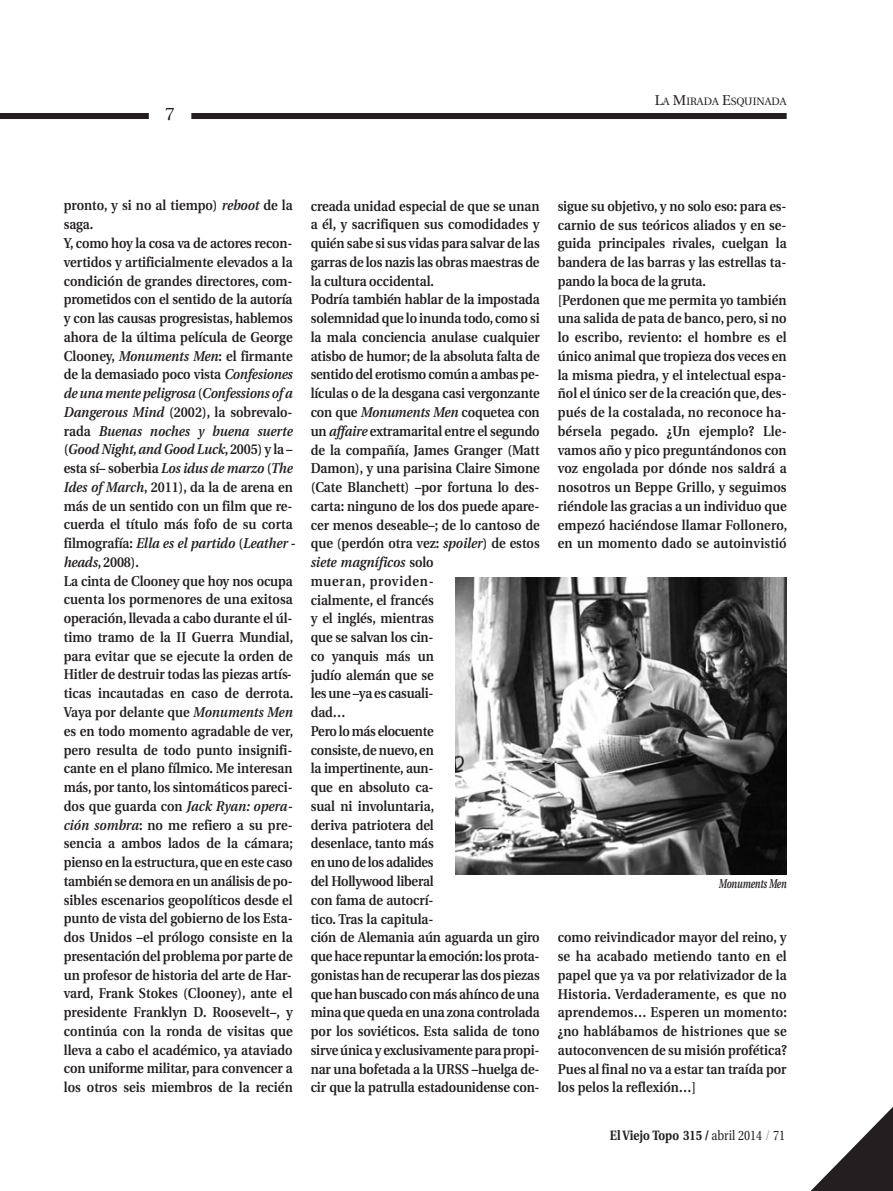
<style>
.page{position:relative;width:893px;height:1191px;background:#fff}
.page>*{position:absolute;margin:0;border:0;box-sizing:border-box;transform-origin:0 0}
.t1{font:18px "Utopia";color:#231f20}
.t2{font:600 14.25px/18.8px "Utopia";letter-spacing:-.005em;color:#231f20;scale:.9 1}
.t3{font:700 13.5px "Utopia";color:#231f20;scale:.85 1}
.t4{font:italic 600 12.75px "Utopia";letter-spacing:-.005em;color:#231f20;scale:.7 1}
.t5{font:10.65px "Utopia";color:#231f20}
.s1{font-size:14.25px}
.s2{font-style:italic}
.s3{font-weight:400}
.s4{font-weight:400;color:#9d9fa2}
</style>
<div class="page">
<div style="left:191px;top:113px;width:596px;height:6px;background:#231f20"></div>
<svg style="left:810px;top:1107px;width:83px;height:84px"></svg>
<div style="left:0;top:113px;width:149px;height:6px;background:#231f20"></div>
<img style="left:455px;top:578px;width:332px;height:296px">
<p class="t1" style="left:165px;top:107px;width:11px">7</p>
<p class="t5" style="left:655px;top:97px;width:133px"><span class="s1">L</span>A <span class="s1">M</span>IRADA <span class="s1">E</span>SQUINADA</p>
<p class="t2" style="left:64px;top:197px;width:259px">pronto, y si no al tiempo) <span class="s2">reboot</span> de la saga.<br>Y, como hoy la cosa va de actores recon&shy;vertidos y artificialmente elevados a la condición de grandes directores, com&shy;prometidos con el sentido de la autoría y con las causas progresistas, hablemos ahora de la última película de George Clooney, <span class="s2">Monuments Men</span>: el firmante de la demasiado poco vista <span class="s2">Confesiones de una mente peligrosa</span> (<span class="s2">Confessions of a Dangerous Mind</span> (2002), la sobrevalo&shy;rada <span class="s2">Buenas noches y buena suerte </span>(<span class="s2">Good Night, and Good Luck</span>, 2005) y la – esta sí– soberbia <span class="s2">Los idus de marzo</span> (<span class="s2">The Ides of March</span>, 2011), da la de arena en más de un sentido con un film que re&shy;cuerda el título más fofo de su corta filmo grafía: <span class="s2">Ella es el partido</span> (<span class="s2">Leather - heads</span>, 2008).<br>La cinta de Clooney que hoy nos ocupa cuenta los pormenores de una exitosa operación, llevada a cabo durante el úl&shy;timo tramo de la II Guerra Mundial, para evitar que se ejecute la orden de Hitler de destruir todas las piezas artís&shy;ticas incautadas en caso de derrota.<br>Vaya por delante que <span class="s2">Monuments Men </span>es en todo momento agradable de ver, pero resulta de todo punto insignifi&shy;cante en el plano fílmico. Me interesan más, por tanto, los sintomáticos pareci&shy;dos que guarda con <span class="s2">Jack Ryan: opera&shy;ción sombra</span>: no me refiero a su pre&shy;sencia a ambos lados de la cámara; pienso en la estructura, que en este caso también se demora en un análisis de po&shy;sibles escenarios geopolíticos desde el punto de vista del gobierno de los Esta&shy;dos Unidos –el prólogo consiste en la presentación del problema por parte de un profesor de historia del arte de Har&shy;vard, Frank Stokes (Clooney), an te el presidente Franklyn D. Roosevelt–, y continúa con la ronda de visitas que lleva a cabo el académico, ya ataviado con uniforme militar, para convencer a los otros seis miembros de la recién</p>
<p class="t2" style="left:311px;top:198px;width:256px">crea da unidad especial de que se unan a él, y sacrifiquen sus comodidades y quién sabe si sus vidas para salvar de las garras de los nazis las obras maestras de la cultura occidental.<br>Podría también hablar de la impostada solemnidad que lo inunda todo, como si la mala conciencia anulase cualquier atisbo de humor; de la absoluta falta de sentido del erotismo común a ambas pe&shy;lículas o de la desgana casi vergonzante con que <span class="s2">Monuments Men</span> coquetea con un <span class="s2">affaire</span> extramarital entre el segundo de la compañía, James Granger (Matt<br>Damon), y una parisina Claire Simone (Cate Blanchett) –por fortuna lo des&shy;carta: ninguno de los dos puede apare&shy;cer menos deseable–; de lo cantoso de que (perdón otra vez: <span class="s2">spoiler</span>) de estos <span class="s2">siete magníficos</span> solo<br>mueran, provi den-<br>cial mente, el francés<br>y el inglés, mientras<br>que se salvan los cin -<br>co yanquis más un<br>judío alemán que se<br>les une –ya es casuali-<br>dad…<br>Pero lo más elocuen te<br>consiste, de nuevo, en<br>la impertinente, aun-<br>que en absoluto ca-<br>sual ni involuntaria,<br>deriva patriotera del<br>desenlace, tanto más<br>en uno de los adalides<br>del Hollywood liberal<br>con fa ma de autocrí-<br>tico. Tras la capitula-<br>ción de Alemania aún aguar da un giro que hace repuntar la emoción: los prota&shy;gonistas han de recuperar las dos piezas que han buscado con más ahínco de una mina que queda en una zona controlada por los soviéticos. Esta salida de tono sirve única y exclu sivamente para propi&shy;nar una bo fetada a la URSS –huelga de - cir que la patrulla estadounidense con-</p>
<p class="t2" style="left:558px;top:198px;width:257px">sigue su objetivo, y no solo eso: para es&shy;carnio de sus teóricos aliados y en se&shy;guida principales rivales, cuelgan la bandera de las barras y las estrellas ta&shy;pando la boca de la gruta.<br>[Perdonen que me permita yo también una salida de pata de banco, pero, si no lo escribo, reviento: el hombre es el úni co animal que tropieza dos veces en la misma piedra, y el intelectual espa&shy;ñol el único ser de la creación que, des&shy;pués de la costalada, no reconoce ha&shy;bérsela pegado. ¿Un ejemplo? Lle&shy;vamos año y pico preguntándonos con voz engolada por dónde nos saldrá a nosotros un Beppe Grillo, y seguimos riéndole las gracias a un individuo que empezó haciéndose llamar Follonero, en un mo men to dado se autoinvistió</p>
<p class="t4" style="left:719px;top:878px;width:99px">Monuments Men</p>
<p class="t2" style="left:558px;top:929px;width:256px;text-align:justify">como reivindicador ma yor del reino, y se ha acabado metiendo tanto en el papel que ya va por relativizador de la Historia. Verdaderamente, es que no aprendemos… Esperen un momento: ¿no hablábamos de histriones que se autoconvencen de su misión profética?<br>Pues al final no va a estar tan traí da por los pelos la reflexión…]</p>
<p class="t3" style="left:610px;top:1130px;width:208px">El Viejo Topo 315 / <span class="s3">abril 2014</span> <span class="s4">/</span> <span class="s3">71</span></p>
</div>
